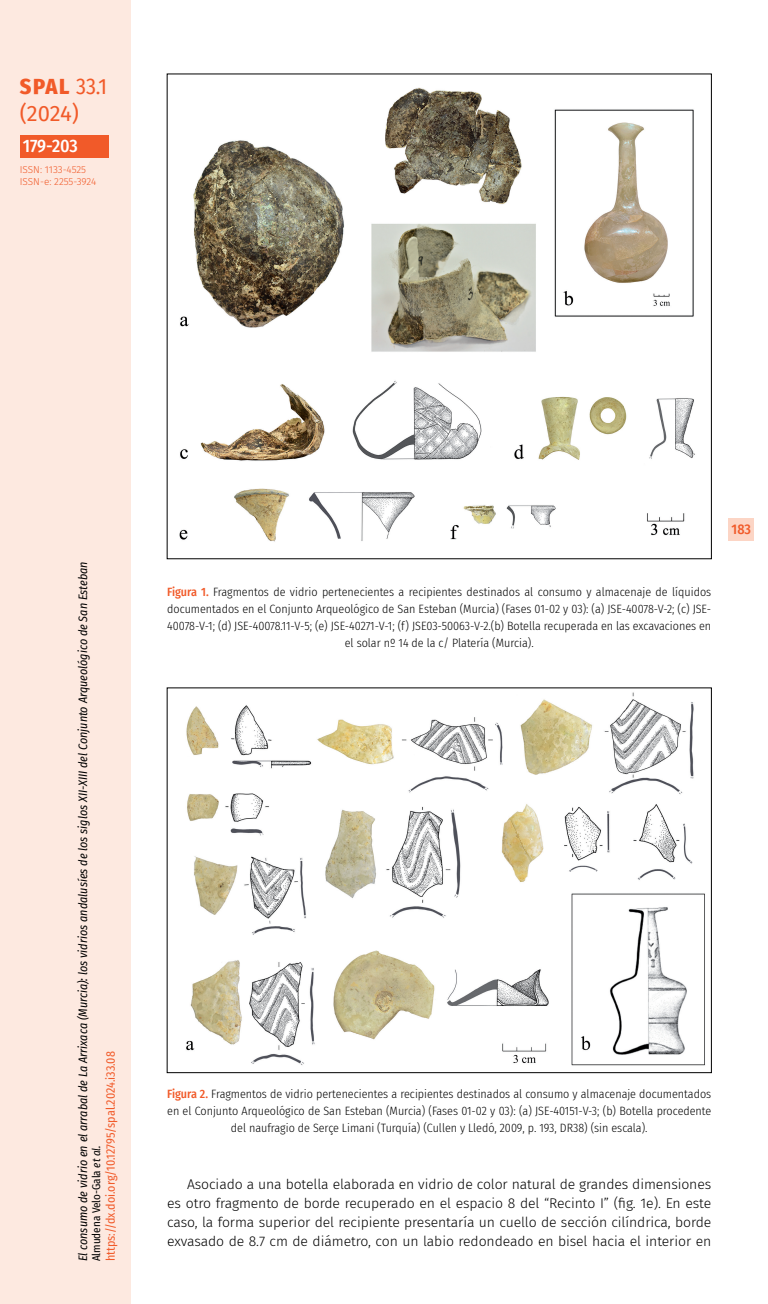
<style>
.page{position:relative;width:768px;height:1304px;background:#fff}
.page>*{position:absolute;margin:0;border:0;box-sizing:border-box;transform-origin:0 0}
.t1{font:800 22px "Fira Sans Condensed";color:#f15a29}
.t2{font:22px "Fira Sans";color:#f15a29}
.t3{font:500 18px "Fira Sans Condensed";letter-spacing:-.005em;color:#fff}
._00_bsc{font:300 14px/19px "Fira Sans";letter-spacing:-.005em;color:#000;text-align:justify}
.t4{font:500 14px "Fira Sans Condensed";color:#f15a29}
._90_pie_foto{font:300 12px/17px "Fira Sans Condensed";color:#000;text-align:center}
.t5{font:italic 12px "Fira Sans Condensed";color:#000}
.t6{font:12px "Fira Sans Condensed";color:#f15a29}
.t7{font:11px "Fira Sans Condensed";color:#000}
.t8{font:300 10px/12px "Fira Sans";letter-spacing:-.005em;color:#f15a29}
.s1{font-weight:400}
.s2{font-style:italic}
.s3{font-weight:500;color:#f15a29}
</style>
<div class="page">
<div style="left:0;top:0;width:130px;height:1304px;background:#fde9e0"></div>
<div style="left:729px;top:518px;width:25px;height:23px;background:#fcd5c5"></div>
<div style="left:20px;top:135px;width:89px;height:23px;background:#f15a29"></div>
<img style="left:179px;top:87px;width:516px;height:455px">
<img style="left:186px;top:692px;width:519px;height:374px">
<h1 class="t1" style="left:20px;top:68px;width:89px">SPAL <span class="s1">33.1</span></h1>
<h1 class="t2" style="left:20px;top:96px;width:61px">(2024)</h1>
<h2 class="t3" style="left:23px;top:132px;width:57px">179-203</h2>
<p class="t8" style="left:20px;top:164px;width:78px">ISSN: 1133-4525<br>ISSN-e: 2255-3924</p>
<p class="t5" style="left:74px;top:1261px;width:701px;rotate:-90deg">El consumo de vidrio en el arrabal de La Arrixaca (Murcia): los vidrios andalusíes de los siglos XII-XIII del Conjunto Arqueológico de San Esteban</p>
<p class="t6" style="left:101px;top:1261px;width:212px;rotate:-90deg">https://dx.doi.org/10.12795/spal.2024.i33.08</p>
<p class="t7" style="left:88px;top:1261px;width:118px;rotate:-90deg">Almudena Velo-Gala <span class="s2">et al.</span></p>
<p class="_90_pie_foto" style="left:167px;top:583px;width:546px"><span class="s3">Figura 1.</span> Fragmentos de vidrio pertenecientes a recipientes destinados al consumo y almacenaje de líquidos documentados en el Conjunto Arqueológico de San Esteban (Murcia) (Fases 01-02 y 03): (a) JSE-40078-V-2; (c) JSE-40078-V-1; (d) JSE-40078.11-V-5; (e) JSE-40271-V-1; (f) JSE03-50063-V-2.(b) Botella recuperada en las excavaciones en el solar nº 14 de la c/ Platería (Murcia).</p>
<p class="t4" style="left:732px;top:518px;width:21px">183</p>
<p class="_90_pie_foto" style="left:167px;top:1086px;width:546px"><span class="s3">Figura 2.</span> Fragmentos de vidrio pertenecientes a recipientes destinados al consumo y almacenaje documentados en el Conjunto Arqueológico de San Esteban (Murcia) (Fases 01-02 y 03): (a) JSE-40151-V-3; (b) Botella procedente del naufragio de Serçe Limani (Turquía) (Cullen y Lledó, 2009, p. 193, DR38) (sin escala).</p>
<p class="_00_bsc" style="left:167px;top:1175px;width:546px;text-indent:20px">Asociado a una botella elaborada en vidrio de color natural de grandes dimensiones es otro fragmento de borde recuperado en el espacio 8 del “Recinto I” (fig. 1e). En este caso, la forma superior del recipiente presentaría un cuello de sección cilíndrica, borde exvasado de 8.7 cm de diámetro, con un labio redondeado en bisel hacia el interior en</p>
</div>
